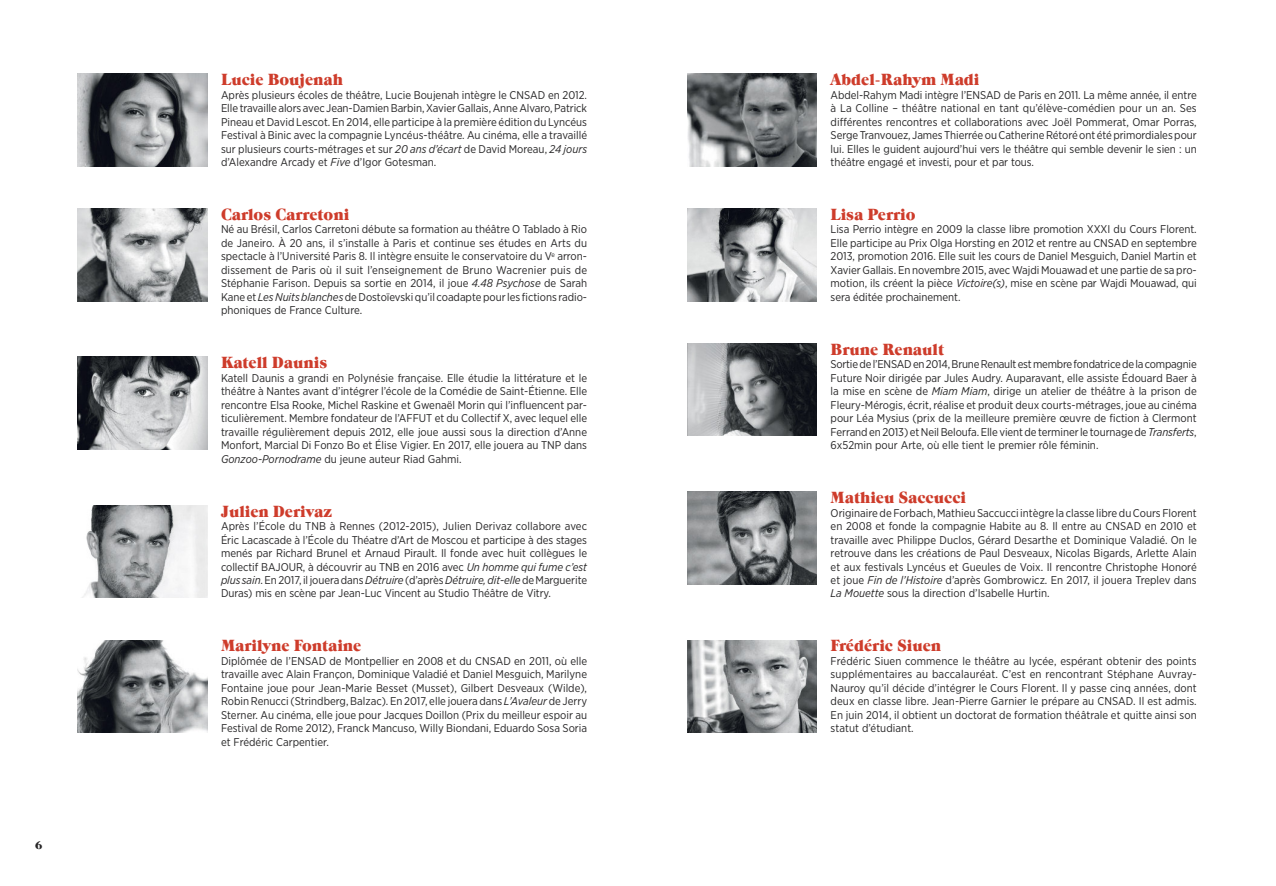
<style>
.page{position:relative;width:1276px;height:886px;background:#fff}
.page>*{position:absolute;margin:0;border:0;box-sizing:border-box;transform-origin:0 0}
.t1{font:16.25px "Natalie";color:#ce3c2b}
.t2{font:11.25px/13.5px "Gotham Narrow";color:#272627;text-align:justify}
.t3{font:11.25px "Natalie";color:#272627}
.s1{font-style:italic}
</style>
<div class="page">
<img style="left:78px;top:74px;width:129px;height:92px">
<img style="left:78px;top:209px;width:129px;height:92px">
<img style="left:78px;top:357px;width:129px;height:92px">
<img style="left:82px;top:506px;width:125px;height:92px">
<img style="left:78px;top:640px;width:129px;height:92px">
<img style="left:687px;top:74px;width:130px;height:92px">
<img style="left:687px;top:209px;width:130px;height:92px">
<img style="left:687px;top:343px;width:130px;height:93px">
<img style="left:687px;top:492px;width:130px;height:92px">
<img style="left:687px;top:640px;width:130px;height:92px">
<p class="t3" style="left:35px;top:841px;width:9px">6</p>
<h1 class="t1" style="left:221px;top:74px;width:123px">Lucie Boujenah</h1>
<p class="t2" style="left:221px;top:89px;width:368px">Après plusieurs écoles de théâtre, Lucie Boujenah intègre le CNSAD en 2012.<br>Elle travaille alors avec Jean-DamienBarbin,XavierGallais,AnneAlvaro,Patrick Pineau et David Lescot. En 2014, elle participe à la première édition du Lyncéus Festival à Binic avec la compagnie Lyncéus-théâtre. Au cinéma, elle a travaillé sur plusieurs courts-métrages et sur <span class="s1">20 ans d’écart</span> de David Moreau, <span class="s1">24 jours </span>d’Alexandre Arcady et <span class="s1">Five</span> d’Igor Gotesman.</p>
<h1 class="t1" style="left:221px;top:209px;width:130px">Carlos Carretoni</h1>
<p class="t2" style="left:221px;top:224px;width:368px">Né au Brésil, Carlos Carretoni débute sa formation au théâtre O Tablado à Rio de Janeiro. À 20 ans, il s’installe à Paris et continue ses études en Arts du spectacle à l’Université Paris 8. Il intègre ensuite le conservatoire du V<sup>e</sup> arron&shy;dissement de Paris où il suit l’enseignement de Bruno Wacrenier puis de Stéphanie Farison. Depuis sa sortie en 2014, il joue <span class="s1">4.48 Psychose</span> de Sarah Kane et <span class="s1">LesNuitsblanches</span>deDostoïevskiqu’il coadaptepourles fictions radio&shy;phoniques de France Culture.</p>
<h1 class="t1" style="left:221px;top:357px;width:108px">Katell Daunis</h1>
<p class="t2" style="left:221px;top:372px;width:368px">Katell Daunis a grandi en Polynésie française. Elle étudie la littérature et le théâtre à Nantes avant d’intégrer l’école de la Comédie de Saint-Étienne. Elle rencontre Elsa Rooke, Michel Raskine et Gwenaël Morin qui l’influencent par&shy;ticulièrement. Membre fondateur de l’AFFUT et du Collectif X, avec lequel elle travaille régulièrement depuis 2012, elle joue aussi sous la direction d’Anne Monfort, Marcial Di Fonzo Bo et Élise Vigier. En 2017, elle jouera au TNP dans <span class="s1">Gonzoo-Pornodrame</span> du jeune auteur Riad Gahmi.</p>
<h1 class="t1" style="left:221px;top:505px;width:113px">Julien Derivaz</h1>
<p class="t2" style="left:221px;top:520px;width:368px">Après l’École du TNB à Rennes (2012-2015), Julien Derivaz collabore avec Éric Lacascade à l’École du Théatre d’Art de Moscou et participe à des stages menés par Richard Brunel et Arnaud Pirault. Il fonde avec huit collègues le collectif BAJOUR, à découvrir au TNB en 2016 avec <span class="s1">Un homme qui fume c’est plus sain</span>.En2017, il joueradans<span class="s1">Détruire</span> (d’après<span class="s1">Détruire,dit-elle</span>deMarguerite Duras) mis en scène par Jean-Luc Vincent au Studio Théâtre de Vitry.</p>
<h1 class="t1" style="left:221px;top:640px;width:142px">Marilyne Fontaine</h1>
<p class="t2" style="left:221px;top:655px;width:368px">Diplômée de l’ENSAD de Montpellier en 2008 et du CNSAD en 2011, où elle travaille avec Alain Françon, Dominique Valadié et Daniel Mesguich, Marilyne Fontaine joue pour Jean-Marie Besset (Musset), Gilbert Desveaux (Wilde), RobinRenucci(Strindberg,Balzac). En 2017, elle jouera dans <span class="s1">L’Avaleur</span> de Jerry Sterner. Au cinéma, elle joue pour Jacques Doillon (Prix du meilleur espoir au Festival de Rome 2012), Franck Mancuso, Willy Biondani, Eduardo Sosa Soria et Frédéric Carpentier.</p>
<h1 class="t1" style="left:830px;top:74px;width:150px">Abdel-Rahym Madi</h1>
<p class="t2" style="left:830px;top:89px;width:368px">Abdel-Rahym Madi intègre l’ENSAD de Paris en 2011. La même année, il entre à La Colline – théâtre national en tant qu’élève-comédien pour un an. Ses différentes rencontres et collaborations avec Joël Pommerat, Omar Porras, SergeTranvouez, JamesThierréeouCatherineRétoréont étéprimordialespour lui. Elles le guident aujourd’hui vers le théâtre qui semble devenir le sien : un théâtre engagé et investi, pour et par tous.</p>
<h1 class="t1" style="left:830px;top:209px;width:86px">Lisa Perrio</h1>
<p class="t2" style="left:830px;top:224px;width:368px">Lisa Perrio intègre en 2009 la classe libre promotion XXXI du Cours Florent.<br>Elle participe au Prix Olga Horsting en 2012 et rentre au CNSAD en septembre 2013, promotion 2016. Elle suit les cours de Daniel Mesguich, Daniel Martin et Xavier Gallais. En novembre 2015, avec Wajdi Mouawad et une partie de sa pro&shy;motion, ils créent la pièce <span class="s1">Victoire(s)</span>, mise en scène par Wajdi Mouawad, qui sera éditée prochainement.</p>
<h1 class="t1" style="left:830px;top:343px;width:115px">Brune Renault</h1>
<p class="t2" style="left:830px;top:358px;width:368px">Sortiedel’ENSADen2014,BruneRenaultestmembrefondatricedelacompagnie Future Noir dirigée par Jules Audry. Auparavant, elle assiste Édouard Baer à la mise en scène de <span class="s1">Miam Miam</span>, dirige un atelier de théâtre à la prison de Fleury-Mérogis, écrit, réalise et produit deux courts-métrages, joue au cinéma pour Léa Mysius (prix de la meilleure première œuvre de fiction à Clermont Ferranden2013) etNeilBeloufa.Elle vientde terminerle tournagede <span class="s1">Transferts</span>, 6x52min pour Arte, où elle tient le premier rôle féminin.</p>
<h1 class="t1" style="left:830px;top:492px;width:137px">Mathieu Saccucci</h1>
<p class="t2" style="left:830px;top:507px;width:368px">Originairede Forbach,Mathieu Saccucci intègre la classe libreduCours Florent en 2008 et fonde la compagnie Habite au 8. Il entre au CNSAD en 2010 et travaille avec Philippe Duclos, Gérard Desarthe et Dominique Valadié. On le retrouve dans les créations de Paul Desveaux, Nicolas Bigards, Arlette Alain et aux festivals Lyncéus et Gueules de Voix. Il rencontre Christophe Honoré et joue <span class="s1">Fin de l’Histoire</span> d’après Gombrowicz. En 2017, il jouera Treplev dans <span class="s1">La Mouette</span> sous la direction d’Isabelle Hurtin.</p>
<h1 class="t1" style="left:830px;top:640px;width:112px">Frédéric Siuen</h1>
<p class="t2" style="left:830px;top:655px;width:368px">Frédéric Siuen commence le théâtre au lycée, espérant obtenir des points supplémentaires au baccalauréat. C’est en rencontrant Stéphane Auvray-Nauroy qu’il décide d’intégrer le Cours Florent. Il y passe cinq années, dont deux en classe libre. Jean-Pierre Garnier le prépare au CNSAD. Il est admis.<br>En juin 2014, il obtient un doctorat de formation théâtrale et quitte ainsi son statut d’étudiant.</p>
</div>
